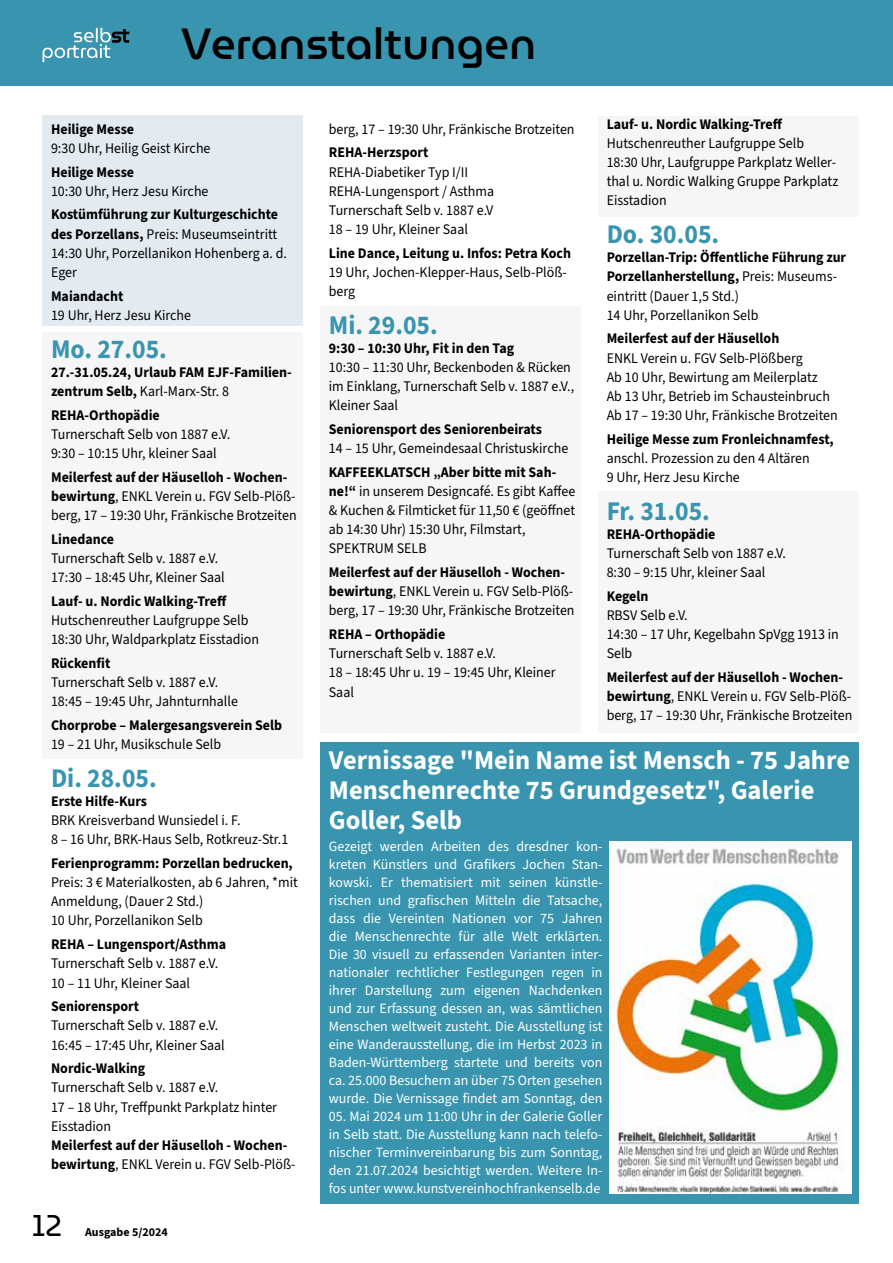
<style>
.page{position:relative;width:893px;height:1263px;background:#fff}
.page>*{position:absolute;margin:0;border:0;box-sizing:border-box;transform-origin:0 0}
.t1{font:100 43.5px "Museo Moderno";color:#000}
.t2{font:100 30px "Museo Moderno";color:#000}
.t3{font:700 27px/30px "Source Sans 3";color:#fff}
.t4{font:700 27px "Source Sans 3";color:#3995af;scale:.95 1}
.t5{font:14.7px/19px "Source Sans 3";color:#000;scale:.95 1}
.t6{font:700 14.7px/19px "Source Sans 3";color:#000;scale:.95 1}
.t7{font:14.25px/18px "Source Sans 3";color:#fff;text-align:justify}
.t8{font:700 12px "Source Sans 3";color:#000}
.s1{font-weight:700}
.s2{font-weight:400}
</style>
<div class="page">
<div style="left:43px;top:115px;width:260px;height:210px;background:#e3ebf0"></div>
<div style="left:598px;top:116px;width:261px;height:101px;background:#f6f6f6"></div>
<div style="left:598px;top:491px;width:261px;height:241px;background:#f6f6f6"></div>
<div style="left:320px;top:306px;width:261px;height:426px;background:#f6f6f6"></div>
<div style="left:43px;top:333px;width:260px;height:426px;background:#f6f6f6"></div>
<div style="left:0;top:0;width:893px;height:85px;background:#3995af"></div>
<div style="left:320px;top:742px;width:539px;height:461px;background:#3995af"></div>
<svg style="left:43px;top:28px;width:86px;height:34px"></svg>
<img style="left:610px;top:842px;width:241px;height:351px">
<h1 class="t1" style="left:181px;top:10px;width:356px">Veranstaltungen</h1>
<p class="t6" style="left:51px;top:119px;width:89px">Heilige Messe</p>
<p class="t5" style="left:51px;top:138px;width:169px">9:30 Uhr, Heilig Geist Kirche</p>
<p class="t6" style="left:51px;top:162px;width:89px">Heilige Messe</p>
<p class="t5" style="left:51px;top:181px;width:167px">10:30 Uhr, Herz Jesu Kirche</p>
<p class="t5" style="left:51px;top:205px;width:250px"><span class="s1">Kostümführung zur Kulturgeschichte des Porzellans,</span> Preis: Museumseintritt<br>14:30 Uhr, Porzellanikon Hohenberg a. d.<br>Eger</p>
<p class="t6" style="left:51px;top:286px;width:78px">Maiandacht</p>
<p class="t5" style="left:51px;top:305px;width:149px">19 Uhr, Herz Jesu Kirche</p>
<h3 class="t4" style="left:51px;top:331px;width:124px">Mo. 27.05.</h3>
<p class="t6" style="left:51px;top:362px;width:255px">27.-31.05.24, Urlaub FAM EJF-Familien&shy;zentrum Selb, <span class="s2">Karl-Marx-Str. 8</span></p>
<p class="t6" style="left:51px;top:405px;width:116px">REHA-Orthopädie</p>
<p class="t5" style="left:51px;top:424px;width:190px">Turnerschaft Selb von 1887 e.V.<br>9:30 – 10:15 Uhr, kleiner Saal</p>
<p class="t5" style="left:51px;top:467px;width:260px"><span class="s1">Meilerfest auf der Häuselloh - Wochen&shy;bewirtung</span>, ENKL Verein u. FGV Selb-Plöß&shy;berg, 17 – 19:30 Uhr, Fränkische Brotzeiten</p>
<p class="t6" style="left:51px;top:529px;width:68px">Linedance</p>
<p class="t5" style="left:51px;top:548px;width:184px">Turnerschaft Selb v. 1887 e.V.<br>17:30 – 18:45 Uhr, Kleiner Saal</p>
<p class="t6" style="left:51px;top:591px;width:186px">Lauf- u. Nordic Walking-Treff</p>
<p class="t5" style="left:51px;top:610px;width:221px">Hutschenreuther Laufgruppe Selb<br>18:30 Uhr, Waldparkplatz Eisstadion</p>
<p class="t6" style="left:51px;top:653px;width:64px">Rückenfit</p>
<p class="t5" style="left:51px;top:672px;width:198px">Turnerschaft Selb v. 1887 e.V.<br>18:45 – 19:45 Uhr, Jahnturnhalle</p>
<p class="t6" style="left:51px;top:715px;width:245px">Chorprobe – Malergesangsverein Selb</p>
<p class="t5" style="left:51px;top:734px;width:181px">19 – 21 Uhr, Musikschule Selb</p>
<h3 class="t4" style="left:51px;top:760px;width:113px">Di. 28.05.</h3>
<p class="t6" style="left:51px;top:792px;width:103px">Erste Hilfe-Kurs</p>
<p class="t5" style="left:51px;top:811px;width:251px">BRK Kreisverband Wunsiedel i. F.<br>8 – 16 Uhr, BRK-Haus Selb, Rotkreuz-Str.1</p>
<p class="t6" style="left:51px;top:854px;width:256px">Ferienprogramm: Porzellan bedrucken,</p>
<p class="t5" style="left:51px;top:873px;width:261px">Preis: 3 € Materialkosten, ab 6 Jahren, *mit<br>Anmeldung, (Dauer 2 Std.)<br>10 Uhr, Porzellanikon Selb</p>
<p class="t6" style="left:51px;top:935px;width:186px">REHA – Lungensport/Asthma</p>
<p class="t5" style="left:51px;top:954px;width:177px">Turnerschaft Selb v. 1887 e.V.<br>10 – 11 Uhr, Kleiner Saal</p>
<p class="t6" style="left:51px;top:997px;width:94px">Seniorensport</p>
<p class="t5" style="left:51px;top:1016px;width:184px">Turnerschaft Selb v. 1887 e.V.<br>16:45 – 17:45 Uhr, Kleiner Saal</p>
<p class="t6" style="left:51px;top:1059px;width:101px">Nordic-Walking</p>
<p class="t5" style="left:51px;top:1078px;width:239px">Turnerschaft Selb v. 1887 e.V.<br>17 – 18 Uhr, Treffpunkt Parkplatz hinter<br>Eisstadion</p>
<p class="t6" style="left:51px;top:1135px;width:259px">Meilerfest auf der Häuselloh - Wochen&shy;bewirtung<span class="s2">, ENKL Verein u. FGV Selb-Plöß-</span></p>
<h2 class="t2" style="left:32px;top:1202px;width:32px">12</h2>
<p class="t8" style="left:85px;top:1224px;width:84px">Ausgabe 5/2024</p>
<p class="t5" style="left:329px;top:119px;width:260px">berg, 17 – 19:30 Uhr, Fränkische Brotzeiten</p>
<p class="t6" style="left:329px;top:143px;width:106px">REHA-Herzsport</p>
<p class="t5" style="left:329px;top:162px;width:175px">REHA-Diabetiker Typ I/II<br>REHA-Lungensport / Asthma<br>Turnerschaft Selb v. 1887 e.V<br>18 – 19 Uhr, Kleiner Saal</p>
<p class="t6" style="left:329px;top:243px;width:257px">Line Dance, Leitung u. Infos: Petra Koch</p>
<p class="t5" style="left:329px;top:262px;width:252px">19 Uhr, Jochen-Klepper-Haus, Selb-Plöß&shy;berg</p>
<h3 class="t4" style="left:329px;top:307px;width:116px">Mi. 29.05.</h3>
<p class="t6" style="left:329px;top:339px;width:197px">9:30 – 10:30 Uhr, Fit in den Tag</p>
<p class="t5" style="left:329px;top:358px;width:260px">10:30 – 11:30 Uhr, Beckenboden &amp; Rücken im Einklang, Turnerschaft Selb v. 1887 e.V.,<br>Kleiner Saal</p>
<p class="t6" style="left:329px;top:420px;width:226px">Seniorensport des Seniorenbeirats</p>
<p class="t5" style="left:329px;top:439px;width:253px">14 – 15 Uhr, Gemeindesaal Christuskirche</p>
<p class="t5" style="left:329px;top:463px;width:261px"><span class="s1">KAFFEEKLATSCH „Aber bitte mit Sah&shy;ne!“</span> in unserem Designcafé. Es gibt Kaffee &amp; Kuchen &amp; Filmticket für 11,50 € (geöffnet ab 14:30 Uhr) 15:30 Uhr, Filmstart, SPEKTRUM SELB</p>
<p class="t5" style="left:329px;top:563px;width:260px"><span class="s1">Meilerfest auf der Häuselloh - Wochen&shy;bewirtung</span>, ENKL Verein u. FGV Selb-Plöß&shy;berg, 17 – 19:30 Uhr, Fränkische Brotzeiten</p>
<p class="t6" style="left:329px;top:625px;width:124px">REHA – Orthopädie</p>
<p class="t5" style="left:329px;top:644px;width:240px">Turnerschaft Selb v. 1887 e.V.<br>18 – 18:45 Uhr u. 19 – 19:45 Uhr, Kleiner<br>Saal</p>
<p class="t6" style="left:607px;top:114px;width:186px">Lauf- u. Nordic Walking-Treff</p>
<p class="t5" style="left:607px;top:133px;width:245px">Hutschenreuther Laufgruppe Selb<br>18:30 Uhr, Laufgruppe Parkplatz Weller&shy;thal u. Nordic Walking Gruppe Parkplatz<br>Eisstadion</p>
<h3 class="t4" style="left:607px;top:217px;width:120px">Do. 30.05.</h3>
<p class="t5" style="left:607px;top:248px;width:254px"><span class="s1">Porzellan-Trip: Öffentliche Führung zur Porzellanherstellung,</span> Preis: Museums&shy;eintritt (Dauer 1,5 Std.)<br>14 Uhr, Porzellanikon Selb</p>
<p class="t6" style="left:607px;top:329px;width:183px">Meilerfest auf der Häuselloh</p>
<p class="t5" style="left:607px;top:348px;width:245px">ENKL Verein u. FGV Selb-Plößberg<br>Ab 10 Uhr, Bewirtung am Meilerplatz<br>Ab 13 Uhr, Betrieb im Schausteinbruch Ab 17 – 19:30 Uhr, Fränkische Brotzeiten</p>
<p class="t6" style="left:607px;top:429px;width:240px">Heilige Messe zum Fronleichnamfest,</p>
<p class="t5" style="left:607px;top:448px;width:215px">anschl. Prozession zu den 4 Altären<br>9 Uhr, Herz Jesu Kirche</p>
<h3 class="t4" style="left:607px;top:493px;width:110px">Fr. 31.05.</h3>
<p class="t6" style="left:607px;top:525px;width:116px">REHA-Orthopädie</p>
<p class="t5" style="left:607px;top:544px;width:190px">Turnerschaft Selb von 1887 e.V.<br>8:30 – 9:15 Uhr, kleiner Saal</p>
<p class="t6" style="left:607px;top:587px;width:46px">Kegeln</p>
<p class="t5" style="left:607px;top:606px;width:246px">RBSV Selb e.V.<br>14:30 – 17 Uhr, Kegelbahn SpVgg 1913 in<br>Selb</p>
<p class="t5" style="left:607px;top:668px;width:260px"><span class="s1">Meilerfest auf der Häuselloh - Wochen&shy;bewirtung</span>, ENKL Verein u. FGV Selb-Plöß&shy;berg, 17 – 19:30 Uhr, Fränkische Brotzeiten</p>
<h3 class="t3" style="left:329px;top:745px;width:523px">Vernissage "Mein Name ist Mensch - 75 Jahre<br>Menschenrechte 75 Grundgesetz", Galerie<br>Goller, Selb</h3>
<p class="t7" style="left:329px;top:837px;width:275px">Gezeigt werden Arbeiten des dresdner kon&shy;kreten Künstlers und Grafikers Jochen Stan&shy;kowski. Er thematisiert mit seinen künstle&shy;rischen und grafischen Mitteln die Tatsache, dass die Vereinten Nationen vor 75 Jahren die Menschenrechte für alle Welt erklärten.<br>Die 30 visuell zu erfassenden Varianten inter&shy;nationaler rechtlicher Festlegungen regen in ihrer Darstellung zum eigenen Nachdenken und zur Erfassung dessen an, was sämtlichen Menschen weltweit zusteht. Die Ausstellung ist eine Wanderausstellung, die im Herbst 2023 in Baden-Württemberg startete und bereits von ca. 25.000 Besuchern an über 75 Orten gesehen wurde. Die Vernissage findet am Sonntag, den</p>
<p class="t7" style="left:329px;top:1107px;width:275px">05. Mai 2024 um 11:00 Uhr in der Galerie Goller in Selb statt. Die Ausstellung kann nach telefo&shy;nischer Terminvereinbarung bis zum Sonntag, den 21.07.2024 besichtigt werden. Weitere In&shy;fos unter www.kunstvereinhochfrankenselb.de</p>
</div>
